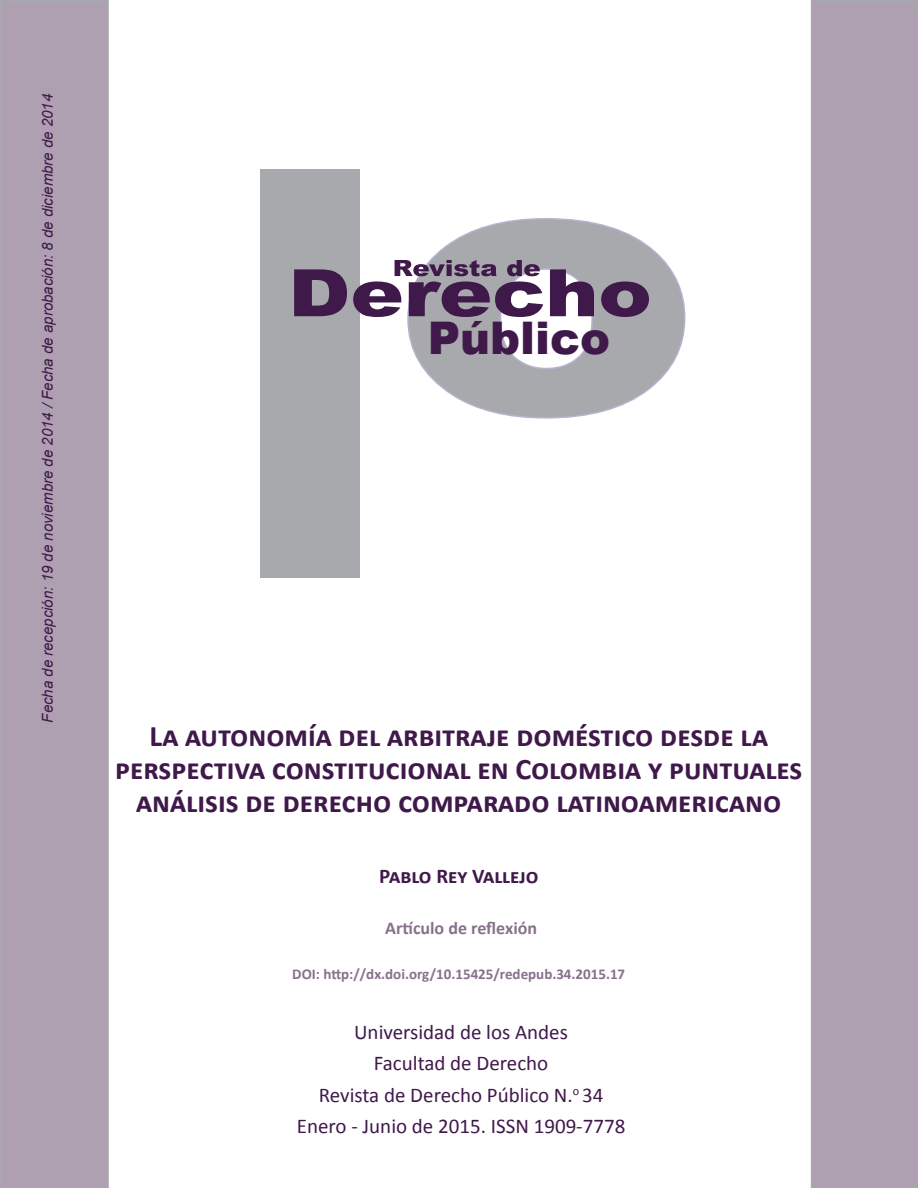
<style>
.page{position:relative;width:918px;height:1188px;background:#fff}
.page>*{position:absolute;margin:0;border:0;box-sizing:border-box;transform-origin:0 0}
.PIE_FINAL{font:900 45px "Arial";color:#40194b}
.T0{font:700 30px/33px "Calibri";color:#40194b;text-align:center}
.AUTOR{font:21px "Calibri";color:#40194b}
.AUTOR-2{font:700 21px "Calibri";color:#40194b}
.AUTOR-3{font:700 18px "Calibri";color:#88718c}
.PIE_FINAL-2{font:italic 15px "Arial";color:#40194b}
.AUTOR-4{font:700 15px "Calibri";color:#88718c}
</style>
<div class="page">
<div style="left:260px;top:169px;width:100px;height:408px;background:#a8a9ad"></div>
<svg style="left:407px;top:218px;width:279px;height:201px"></svg>
<svg style="left:294px;top:260px;width:355px;height:57px"></svg>
<div style="left:0;top:0;width:109px;height:1188px;background:#ae9fb1"></div>
<div style="left:811px;top:0;width:107px;height:1188px;background:#ae9fb1"></div>
<p class="PIE_FINAL-2" style="left:38px;top:723px;width:630px;rotate:-90deg">Fecha de recepción: 19 de noviembre de 2014 / Fecha de aprobación: 8 de diciembre de 2014</p>
<p class="PIE_FINAL" style="left:428px;top:305px;width:184px">Público</p>
<p class="T0" style="left:115px;top:720px;width:689px">La autonomía del arbitraje doméstico desde la perspectiva constitucional en Colombia y puntuales análisis de derecho comparado latinoamericano</p>
<p class="AUTOR-2" style="left:379px;top:862px;width:161px">Pablo Rey Vallejo</p>
<p class="AUTOR-3" style="left:385px;top:916px;width:153px">Artículo de reflexión</p>
<p class="AUTOR-4" style="left:292px;top:964px;width:334px">DOI: http://dx.doi.org/10.15425/redepub.34.2015.17</p>
<p class="AUTOR" style="left:354px;top:1018px;width:215px">Universidad de los Andes</p>
<p class="AUTOR" style="left:374px;top:1050px;width:176px">Facultad de Derecho</p>
<p class="AUTOR" style="left:319px;top:1081px;width:286px">Revista de Derecho Público N.<sup>o</sup> 34</p>
<p class="AUTOR" style="left:297px;top:1113px;width:330px">Enero - Junio de 2015. ISSN 1909-7778</p>
</div>
